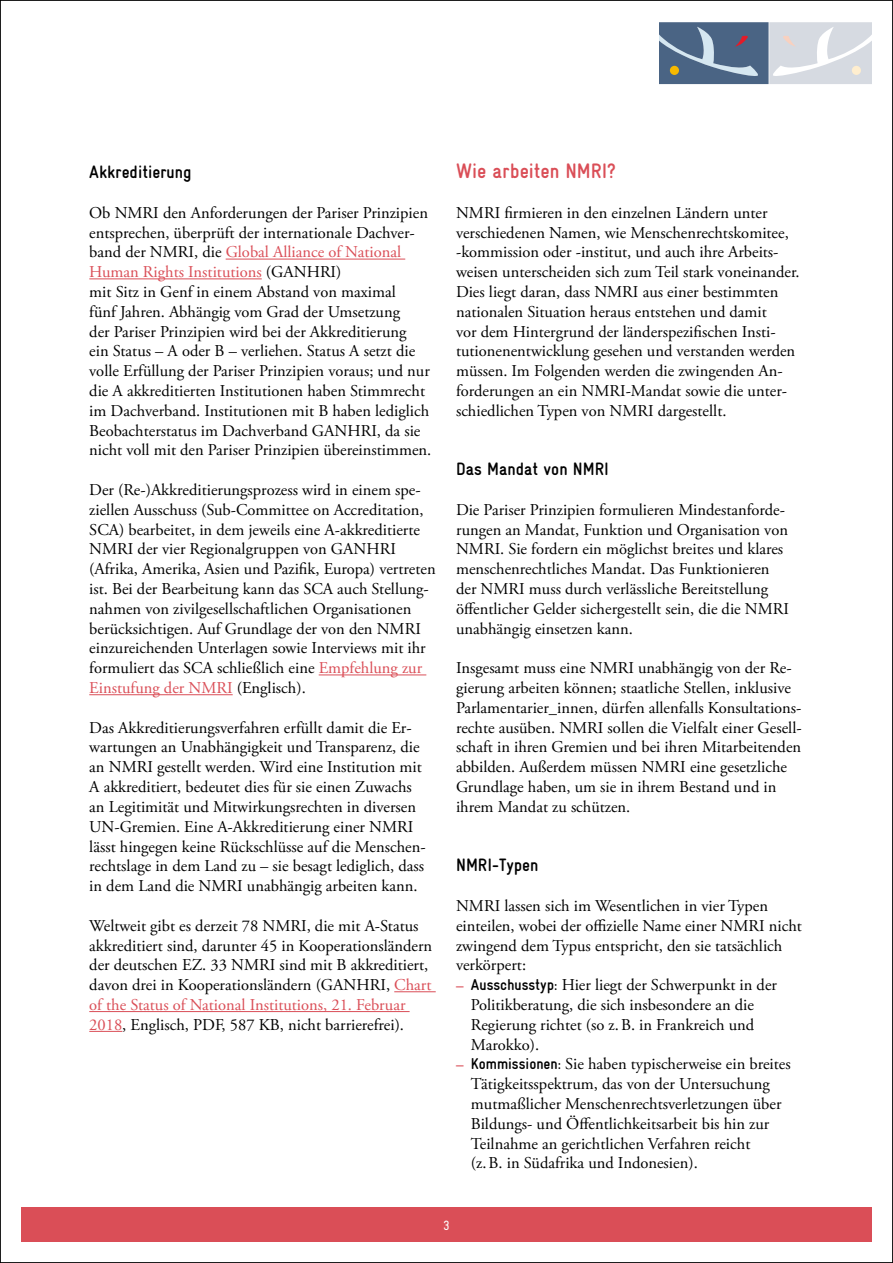
<style>
.page{position:relative;width:893px;height:1263px;background:#fff}
.page>*{position:absolute;margin:0;border:0;box-sizing:border-box;transform-origin:0 0}
.Headline_-_H2{font:700 condensed 21px "Gravur";color:#da4e57}
.Zwischenhead_schwarz{font:700 condensed 18px "Gravur";color:#000}
.Text_3mm_nach{font:16.5px/19.8px "Adobe Garamond Pro";color:#000}
.Text{font:16.5px/19.8px "Adobe Garamond Pro";color:#000}
.t1{font:condensed 13.5px "Gravur";color:#fff}
.s1{color:#da4e57}
.s2{font-weight:700;font-size:15px;color:#da4e57}
.s3{font-family:"Gravur";font-weight:700;font-stretch:condensed;font-size:15.75px}
</style>
<div class="page">
<div style="left:21px;top:1208px;width:851px;height:34px;background:#da4e57"></div>
<svg style="left:659px;top:22px;width:213px;height:62px;background:#99a7b8"></svg>
<div style="left:852px;top:66px;width:9px;height:9px;background:#ffeecf;border-radius:50%"></div>
<hr style="left:226px;top:259px;width:179px;height:1px;background:#da4e57">
<hr style="left:89px;top:278px;width:173px;height:1px;background:#da4e57">
<hr style="left:319px;top:674px;width:107px;height:1px;background:#da4e57">
<hr style="left:89px;top:694px;width:144px;height:1px;background:#da4e57">
<hr style="left:394px;top:991px;width:42px;height:1px;background:#da4e57">
<hr style="left:89px;top:1011px;width:321px;height:1px;background:#da4e57">
<hr style="left:89px;top:1031px;width:33px;height:1px;background:#da4e57">
<h3 class="Zwischenhead_schwarz" style="left:89px;top:162px;width:104px">Akkreditierung</h3>
<p class="Text_3mm_nach" style="left:89px;top:203px;width:344px">Ob NMRI den Anforderungen der Pariser Prinzipien entsprechen, überprüft der internationale Dachver&shy;band der NMRI, die <span class="s1">Global Alliance of National Human Rights Institutions</span> (GANHRI)<br>mit Sitz in Genf in einem Abstand von maximal<br>fünf Jahren. Abhängig vom Grad der Umsetzung<br>der Pariser Prinzipien wird bei der Akkreditierung<br>ein Status – A oder B – verliehen. Status A setzt die volle Erfüllung der Pariser Prinzipien voraus; und nur die A akkreditierten Institutionen haben Stimmrecht im Dachverband. Institutionen mit B haben lediglich Beobachterstatus im Dachverband GANHRI, da sie nicht voll mit den Pariser Prinzipien übereinstimmen.</p>
<p class="Text_3mm_nach" style="left:89px;top:480px;width:348px">Der (Re-)Akkreditierungsprozess wird in einem spe&shy;ziellen Ausschuss (Sub-Committee on Accreditation, SCA) bearbeitet, in dem jeweils eine A-akkreditierte NMRI der vier Regionalgruppen von GANHRI (Afrika, Amerika, Asien und Pazifik, Europa) vertreten ist. Bei der Bearbeitung kann das SCA auch Stellung&shy;nahmen von zivilgesellschaftlichen Organisationen berücksichtigen. Auf Grundlage der von den NMRI einzureichenden Unterlagen sowie Interviews mit ihr formuliert das SCA schließlich eine <span class="s1">Empfehlung zur Einstufung der NMRI</span> (Englisch).</p>
<p class="Text_3mm_nach" style="left:89px;top:718px;width:338px">Das Akkreditierungsverfahren erfüllt damit die Er&shy;wartungen an Unabhängigkeit und Transparenz, die an NMRI gestellt werden. Wird eine Institution mit A akkreditiert, bedeutet dies für sie einen Zuwachs an Legitimität und Mitwirkungsrechten in diversen UN-Gremien. Eine A-Akkreditierung einer NMRI lässt hingegen keine Rückschlüsse auf die Menschen&shy;rechtslage in dem Land zu – sie besagt lediglich, dass in dem Land die NMRI unabhängig arbeiten kann.</p>
<p class="Text" style="left:89px;top:916px;width:344px">Weltweit gibt es derzeit 78 NMRI, die mit A-Status akkreditiert sind, darunter 45 in Kooperationsländern der deutschen EZ. 33 NMRI sind mit B akkreditiert, davon drei in Kooperationsländern (GANHRI, <span class="s1">Chart of the Status of National Institutions, 21. Februar 2018</span>, Englisch, PDF, 587 KB, nicht barrierefrei).</p>
<h2 class="Headline_-_H2" style="left:456px;top:159px;width:161px">Wie arbeiten NMRI?</h2>
<p class="Text" style="left:456px;top:203px;width:345px">NMRI firmieren in den einzelnen Ländern unter verschiedenen Namen, wie Menschenrechtskomitee, -kommission oder -institut, und auch ihre Arbeits&shy;weisen unterscheiden sich zum Teil stark voneinander.<br>Dies liegt daran, dass NMRI aus einer bestimmten nationalen Situation heraus entstehen und damit<br>vor dem Hintergrund der länderspezifischen Insti&shy;tutionenentwicklung gesehen und verstanden werden müssen. Im Folgenden werden die zwingenden An&shy;forderungen an ein NMRI-Mandat sowie die unter&shy;schiedlichen Typen von NMRI dargestellt.</p>
<h3 class="Zwischenhead_schwarz" style="left:456px;top:459px;width:154px">Das Mandat von NMRI</h3>
<p class="Text_3mm_nach" style="left:456px;top:500px;width:335px">Die Pariser Prinzipien formulieren Mindestanforde&shy;rungen an Mandat, Funktion und Organisation von NMRI. Sie fordern ein möglichst breites und klares menschenrechtliches Mandat. Das Funktionieren der NMRI muss durch verlässliche Bereitstellung öffentlicher Gelder sichergestellt sein, die die NMRI unabhängig einsetzen kann.</p>
<p class="Text" style="left:456px;top:659px;width:347px">Insgesamt muss eine NMRI unabhängig von der Re&shy;gierung arbeiten können; staatliche Stellen, inklusive Parlamentarier_innen, dürfen allenfalls Konsultations&shy;rechte ausüben. NMRI sollen die Vielfalt einer Gesell&shy;schaft in ihren Gremien und bei ihren Mitarbeitenden abbilden. Außerdem müssen NMRI eine gesetzliche Grundlage haben, um sie in ihrem Bestand und in ihrem Mandat zu schützen.</p>
<h3 class="Zwischenhead_schwarz" style="left:456px;top:855px;width:84px">NMRI-Typen</h3>
<p class="Text" style="left:456px;top:896px;width:347px">NMRI lassen sich im Wesentlichen in vier Typen einteilen, wobei der offizielle Name einer NMRI nicht zwingend dem Typus entspricht, den sie tatsächlich verkörpert:</p>
<p class="Text_3mm_nach" style="left:471px;top:975px;width:308px;text-indent:-15px"><span class="s2">–</span> <span class="s3">Ausschusstyp:</span> Hier liegt der Schwerpunkt in der Politikberatung, die sich insbesondere an die Regierung richtet (so z.B. in Frankreich und Marokko).</p>
<p class="Text_3mm_nach" style="left:471px;top:1055px;width:321px;text-indent:-15px"><span class="s2">–</span> <span class="s3">Kommissionen:</span> Sie haben typischerweise ein breites Tätigkeitsspektrum, das von der Untersuchung mutmaßlicher Menschenrechtsverletzungen über Bildungs- und Öffentlichkeitsarbeit bis hin zur Teilnahme an gerichtlichen Verfahren reicht<br>(z.B. in Südafrika und Indonesien).</p>
<p class="t1" style="left:443px;top:1218px;width:8px">3</p>
</div>
